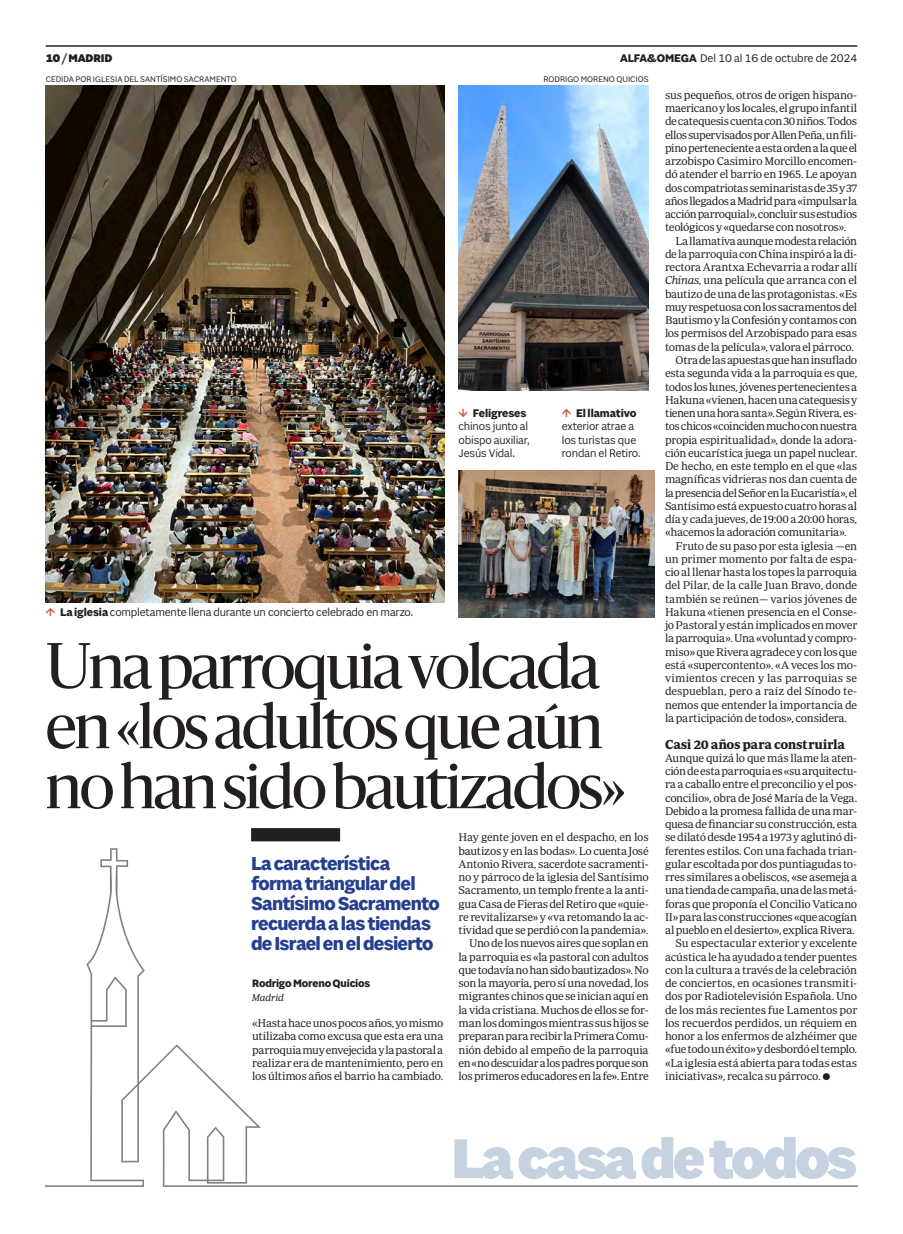
<style>
.page{position:relative;width:903px;height:1234px;background:#fff}
.page>*{position:absolute;margin:0;border:0;box-sizing:border-box;transform-origin:0 0}
.Titulo_C48{font:60px/60px "Sanomat";letter-spacing:-.035em;color:#231f20}
.España_cabecera{font:900 60px "Sole Sans";letter-spacing:-.05em;color:#c7d2e0}
.Entradilla_C16_azul{font:700 20px/20px "Sole Sans";letter-spacing:-.035em;color:#253f8e}
.Ladillo_texto_gral{font:700 13.25px "Periodico Text";letter-spacing:-.02em;color:#231f20}
.Pie_de_foto{font:11.88px/13.2px "Sole Sans";letter-spacing:-.015em;color:#231f20}
.Foliacion{font:11.88px "Sole Sans";letter-spacing:-.005em;color:#231f20}
.Foliacion-2{font:900 11.88px "Sole Sans";letter-spacing:-.015em;color:#231f20}
.Texto_GENERAL_2_parrafo{font:11.5px/13.2px "Periodico Text Lg";letter-spacing:-.025em;color:#231f20;text-align:justify}
.Texto_GENERAL_1_parrafo{font:11.5px/13.2px "Periodico Text Lg";letter-spacing:-.03em;color:#231f20;text-align:justify}
.Firma_propia_nombre{font:700 11.5px "Sole Sans";letter-spacing:-.015em;color:#231f20}
.Texto_GENERAL_1_parrafo-2{font:italic 300 10px "Periodico Text";letter-spacing:-.01em;color:#231f20}
.Firma_foto{font:8.75px "Sole Sans";color:#231f20}
.s1{font-weight:700}
.s2{font-family:"Periodico Text";font-weight:300;font-style:italic}
</style>
<div class="page">
<hr style="left:46px;top:46px;width:811px;height:1px;background:#231f20">
<svg style="left:46px;top:848px;width:811px;height:338px"></svg>
<div style="left:251px;top:828px;width:89px;height:13px;background:#231f20"></div>
<img style="left:46px;top:86px;width:398px;height:516px">
<img style="left:459px;top:470px;width:196px;height:147px">
<img style="left:458px;top:86px;width:191px;height:304px">
<svg style="left:823px;top:1072px;width:7px;height:7px"></svg>
<p class="Foliacion-2" style="left:46px;top:51px;width:68px">10 / MADRID</p>
<p class="Foliacion" style="left:620px;top:51px;width:239px"><span class="s1">ALFA&amp;OMEGA</span> Del 10 al 16 de octubre de 2024</p>
<p class="Firma_foto" style="left:46px;top:74px;width:193px">CEDIDA POR IGLESIA DEL SANTÍSIMO SACRAMENTO</p>
<p class="Firma_foto" style="left:543px;top:74px;width:107px">RODRIGO MORENO QUICIOS</p>
<p class="Pie_de_foto" style="left:459px;top:407px;width:73px;text-indent:14px"><span class="s1">Feligreses </span>chinos junto al obispo auxiliar,<br>Jesús Vidal.</p>
<p class="Pie_de_foto" style="left:562px;top:407px;width:80px;text-indent:14px"><span class="s1">El llamativo </span>exterior atrae a los turistas que rondan el Retiro.</p>
<p class="Pie_de_foto" style="left:60px;top:605px;width:355px"><span class="s1">La iglesia</span> completamente llena durante un concierto celebrado en marzo.</p>
<p class="Titulo_C48" style="left:46px;top:632px;width:582px">Una parroquia volcada en «los adultos que aún no han sido bautizados»</p>
<p class="Entradilla_C16_azul" style="left:251px;top:854px;width:190px">La característica forma triangular del<br>Santísimo Sacramento recuerda a las tiendas de Israel en el desierto</p>
<p class="Firma_propia_nombre" style="left:252px;top:976px;width:120px">Rodrigo Moreno Quicios</p>
<p class="Texto_GENERAL_1_parrafo-2" style="left:252px;top:990px;width:33px">Madrid</p>
<p class="Texto_GENERAL_1_parrafo" style="left:252px;top:1015px;width:193px">«Hasta hace unos pocos años, yo mismo utilizaba como excusa que esta era una parroquia muy envejecida y la pastoral a realizar era de mantenimiento, pero en los últimos años el barrio ha cambiado.</p>
<p class="Texto_GENERAL_1_parrafo" style="left:459px;top:830px;width:192px">Hay gente joven en el despacho, en los bautizos y en las bodas». Lo cuenta José Antonio Rivera, sacerdote sacramenti&shy;no y párroco de la iglesia del Santísimo Sacramento, un templo frente a la anti&shy;gua Casa de Fieras del Retiro que «quie&shy;re revitalizarse» y «va retomando la ac&shy;tividad que se perdió con la pandemia».</p>
<p class="Texto_GENERAL_2_parrafo" style="left:459px;top:936px;width:192px;text-indent:11px">Uno de los nuevos aires que soplan en la parroquia es «la pastoral con adultos que todavía no han sido bautizados». No son la mayoría, pero sí una novedad, los migrantes chinos que se inician aquí en la vida cristiana. Muchos de ellos se for&shy;man los domingos mientras sus hijos se preparan para recibir la Primera Comu&shy;nión debido al empeño de la parroquia en «no descuidar a los padres porque son los primeros educadores en la fe». Entre</p>
<p class="Texto_GENERAL_2_parrafo" style="left:665px;top:88px;width:194px">sus pequeños, otros de origen hispano&shy;maericano y los locales, el grupo infantil de catequesis cuenta con 30 niños. Todos ellos supervisados por Allen Peña, un fili&shy;pino perteneciente a esta orden a la que el arzobispo Casimiro Morcillo encomen&shy;dó atender el barrio en 1965. Le apoyan dos compatriotas seminaristas de 35 y 37 años llegados a Madrid para «impulsar la acción parroquial», concluir sus estudios teológicos y «quedarse con nosotros».</p>
<p class="Texto_GENERAL_2_parrafo" style="left:665px;top:234px;width:194px;text-indent:11px">La llamativa aunque modesta relación de la parroquia con China inspiró a la di&shy;rectora Arantxa Echevarria a rodar allí <span class="s2">Chinas</span>, una película que arranca con el bautizo de una de las protagonistas. «Es muy respetuosa con los sacramentos del Bautismo y la Confesión y contamos con los permisos del Arzobispado para esas tomas de la película», valora el párroco.</p>
<p class="Texto_GENERAL_2_parrafo" style="left:665px;top:353px;width:194px;text-indent:11px">Otra de las apuestas que han insuflado esta segunda vida a la parroquia es que, todos los lunes, jóvenes pertenecientes a Hakuna «vienen, hacen una catequesis y tienen una hora santa». Según Rivera, es&shy;tos chicos «coinciden mucho con nuestra propia espiritualidad», donde la adora&shy;ción eucarística juega un papel nuclear.<br>De hecho, en este templo en el que «las magníficas vidrieras nos dan cuenta de la presencia del Señor en la Eucaristía», el Santísimo está expuesto cuatro horas al día y cada jueves, de 19:00 a 20:00 horas, «hacemos la adoración comunitaria».</p>
<p class="Texto_GENERAL_2_parrafo" style="left:665px;top:538px;width:194px;text-indent:11px">Fruto de su paso por esta iglesia —en un primer momento por falta de espa&shy;cio al llenar hasta los topes la parroquia del Pilar, de la calle Juan Bravo, donde también se reúnen— varios jóvenes de Hakuna «tienen presencia en el Conse&shy;jo Pastoral y están implicados en mover la parroquia». Una «voluntad y compro&shy;miso» que Rivera agradece y con los que está «supercontento». «A veces los mo&shy;vimientos crecen y las parroquias se despueblan, pero a raíz del Sínodo te&shy;nemos que entender la importancia de la participación de todos», considera.</p>
<p class="Ladillo_texto_gral" style="left:665px;top:735px;width:182px">Casi 20 años para construirla</p>
<p class="Texto_GENERAL_1_parrafo" style="left:665px;top:750px;width:194px">Aunque quizá lo que más llame la aten&shy;ción de esta parroquia es «su arquitectu&shy;ra a caballo entre el preconcilio y el pos&shy;concilio», obra de José María de la Vega.<br>Debido a la promesa fallida de una mar&shy;quesa de financiar su construcción, esta se dilató desde 1954 a 1973 y aglutinó di&shy;ferentes estilos. Con una fachada trian&shy;gular escoltada por dos puntiagudas to&shy;rres similares a obeliscos, «se asemeja a una tienda de campaña, una de las metá&shy;foras que proponía el Concilio Vaticano II» para las construcciones «que acogían al pueblo en el desierto», explica Rivera.</p>
<p class="Texto_GENERAL_2_parrafo" style="left:665px;top:936px;width:194px;text-indent:11px">Su espectacular exterior y excelente acústica le ha ayudado a tender puentes con la cultura a través de la celebración de conciertos, en ocasiones transmiti&shy;dos por Radiotelevisión Española. Uno de los más recientes fue Lamentos por los recuerdos perdidos, un réquiem en honor a los enfermos de alzhéimer que «fue todo un éxito» y desbordó el templo. «La iglesia está abierta para todas estas iniciativas», recalca su párroco.</p>
<p class="España_cabecera" style="left:451px;top:1122px;width:407px">La casa de todos</p>
</div>
